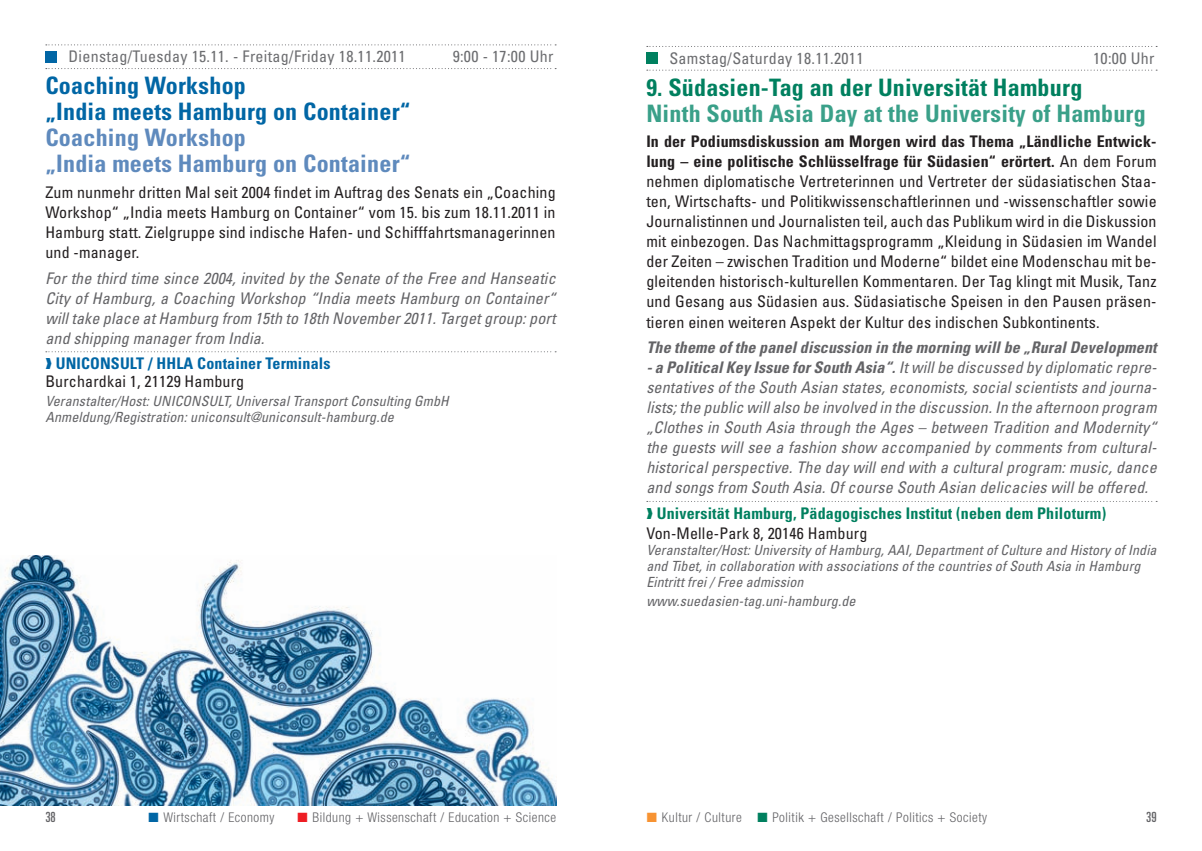
<style>
.page{position:relative;width:1202px;height:851px;background:#fff}
.page>*{position:absolute;margin:0;border:0;box-sizing:border-box;transform-origin:0 0}
.t1{font:700 condensed 24px/26px "Univers";letter-spacing:.01em;color:#0166a5}
.t2{font:700 condensed 24px/26px "Univers";letter-spacing:.01em;color:#5f8abd}
.t3{font:700 condensed 24px "Univers";letter-spacing:.01em;color:#3aa089}
.t4{font:700 condensed 24px "Univers";letter-spacing:.01em;color:#00805f}
.t5{font:condensed 16px/20px "Univers";letter-spacing:.01em;color:#231f20;text-align:justify}
.t6{font:italic condensed 16px/20px "Univers";letter-spacing:.01em;color:#636366;text-align:justify}
.t7{font:condensed 16px "Univers LT";letter-spacing:.02em;color:#6c6d70}
.t8{font:700 condensed 16px/20px "Univers";letter-spacing:.01em;color:#00805f}
.t9{font:italic 700 condensed 16px "Univers";letter-spacing:.01em;color:#636366}
.t10{font:700 condensed 16px/18px "Univers";letter-spacing:.01em;color:#0166a5}
.t11{font:italic condensed 14px/16px "Univers";letter-spacing:.01em;color:#636366}
.t12{font:ultra-condensed 14px "Univers LT";color:#636366}
.t13{font:300 condensed 13.4px "Helvetica Neue";letter-spacing:.04em;color:#636366}
.s1{font-weight:400;color:#231f20}
.s2{font-weight:700}
.s3{color:#0166a5}
.s4{color:#ee1d23}
.s5{color:#f79332}
.s6{color:#00805f}
</style>
<div class="page">
<svg style="left:46px;top:44px;width:510px;height:1px"></svg>
<svg style="left:46px;top:68px;width:510px;height:1px"></svg>
<svg style="left:46px;top:351px;width:510px;height:1px"></svg>
<div style="left:45px;top:51px;width:11px;height:11px;background:#0166a5"></div>
<svg style="left:647px;top:46px;width:510px;height:1px"></svg>
<svg style="left:647px;top:70px;width:510px;height:1px"></svg>
<svg style="left:647px;top:501px;width:510px;height:1px"></svg>
<div style="left:646px;top:53px;width:11px;height:11px;background:#00805f"></div>
<img style="left:0;top:556px;width:557px;height:249px">
<p class="t7" style="left:68px;top:47px;width:339px">Dienstag/Tuesday 15.11. - Freitag/Friday 18.11.2011</p>
<p class="t7" style="left:453px;top:47px;width:102px">9:00 - 17:00 Uhr</p>
<h1 class="t1" style="left:45px;top:72px;width:367px">Coaching Workshop<br>„India meets Hamburg on Container“</h1>
<h1 class="t2" style="left:45px;top:124px;width:367px">Coaching Workshop<br>„India meets Hamburg on Container“</h1>
<p class="t5" style="left:45px;top:182px;width:512px">Zum nunmehr dritten Mal seit 2004 findet im Auftrag des Senats ein „Coaching Workshop“ „India meets Hamburg on Container“ vom 15. bis zum 18.11.2011 in Hamburg statt. Zielgruppe sind indische Hafen- und Schifffahrtsmanagerinnen und -manager.</p>
<p class="t6" style="left:45px;top:267px;width:512px">For the third time since 2004, invited by the Senate of the Free and Hanseatic City of Hamburg, a Coaching Workshop “India meets Hamburg on Container“ will take place at Hamburg from 15th to 18th November 2011. Target group: port and shipping manager from India.</p>
<p class="t10" style="left:45px;top:354px;width:287px">❱ UNICONSULT / HHLA Container Terminals<br><span class="s1">Burchardkai 1, 21129 Hamburg</span></p>
<p class="t11" style="left:45px;top:392px;width:405px">Veranstalter/Host: UNICONSULT, Universal Transport Consulting GmbH<br>Anmeldung/Registration: uniconsult@uniconsult-hamburg.de</p>
<p class="t7" style="left:669px;top:48px;width:196px">Samstag/Saturday 18.11.2011</p>
<p class="t7" style="left:1093px;top:48px;width:63px">10:00 Uhr</p>
<h1 class="t4" style="left:646px;top:72px;width:437px">9. Südasien-Tag an der Universität Hamburg</h1>
<h1 class="t3" style="left:646px;top:98px;width:501px">Ninth South Asia Day at the University of Hamburg</h1>
<p class="t5" style="left:646px;top:131px;width:512px"><span class="s2">In der Podiumsdiskussion am Morgen wird das Thema „Ländliche Entwick&shy;lung – eine politische Schlüsselfrage für Südasien“ erörtert.</span> An dem Forum nehmen diplomatische Vertreterinnen und Vertreter der südasiatischen Staa&shy;ten, Wirtschafts- und Politikwissenschaftlerinnen und -wissenschaftler sowie Journalistinnen und Journalisten teil, auch das Publikum wird in die Diskussion mit einbezogen. Das Nachmittagsprogramm „Kleidung in Südasien im Wandel der Zeiten – zwischen Tradition und Moderne“ bildet eine Modenschau mit be&shy;gleitenden historisch-kulturellen Kommentaren. Der Tag klingt mit Musik, Tanz und Gesang aus Südasien aus. Südasiatische Speisen in den Pausen präsen&shy;tieren einen weiteren Aspekt der Kultur des indischen Subkontinents.</p>
<p class="t9" style="left:646px;top:337px;width:512px">The theme of the panel discussion in the morning will be „Rural Development</p>
<p class="t6" style="left:646px;top:357px;width:512px"><span class="s2">- a Political Key Issue for South Asia“.</span> It will be discussed by diplomatic repre&shy;sentatives of the South Asian states, economists, social scientists and journa&shy;lists; the public will also be involved in the discussion. In the afternoon program „Clothes in South Asia through the Ages – between Tradition and Modernity“ the guests will see a fashion show accompanied by comments from cultural&shy;historical perspective. The day will end with a cultural program: music, dance and songs from South Asia. Of course South Asian delicacies will be offered.</p>
<p class="t8" style="left:646px;top:503px;width:461px">❱ Universität Hamburg, Pädagogisches Institut (neben dem Philoturm)<br><span class="s1">Von-Melle-Park 8, 20146 Hamburg</span></p>
<p class="t11" style="left:646px;top:541px;width:512px">Veranstalter/Host: University of Hamburg, AAI, Department of Culture and History of India and Tibet, in collaboration with associations of the countries of South Asia in Hamburg<br>Eintritt frei / Free admission</p>
<p class="t11" style="left:646px;top:592px;width:211px">www.suedasien-tag.uni-hamburg.de</p>
<p class="t12" style="left:45px;top:809px;width:12px">38</p>
<p class="t13" style="left:148px;top:809px;width:128px"><span class="s3">■</span> Wirtschaft / Economy</p>
<p class="t13" style="left:298px;top:809px;width:260px"><span class="s4">■</span> Bildung + Wissenschaft / Education + Science</p>
<p class="t13" style="left:647px;top:809px;width:342px"><span class="s5">■</span> Kultur / Culture <span class="s6">■</span> Politik + Gesellschaft / Politics + Society</p>
<p class="t12" style="left:1146px;top:809px;width:12px">39</p>
</div>
